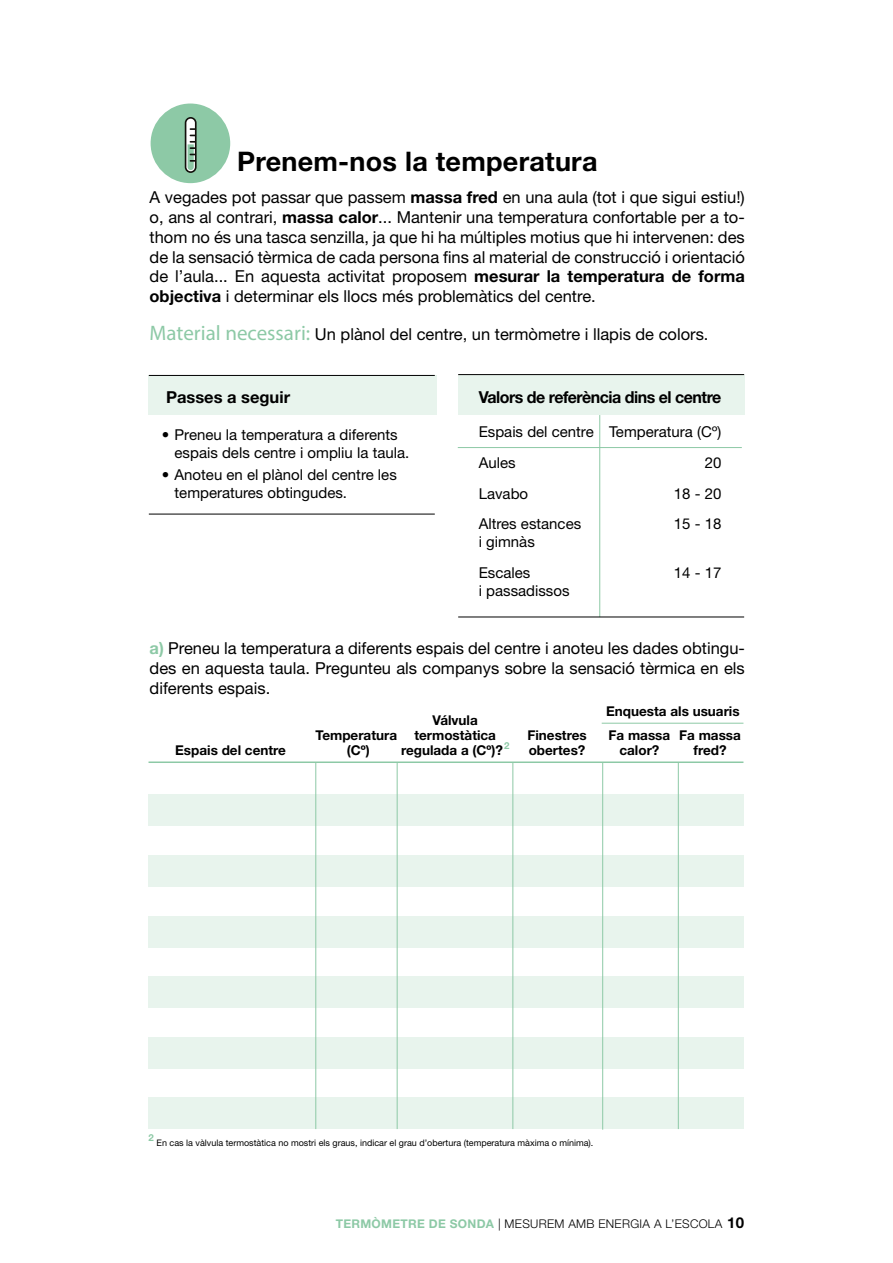
<style>
.page{position:relative;width:893px;height:1263px;background:#fff}
.page>*{position:absolute;margin:0;border:0;box-sizing:border-box;transform-origin:0 0}
.t1{font:700 27px "Helvetica Neue LT Std";letter-spacing:.01em;color:#000}
.t2{font:16.5px/19.8px "Helvetica Neue LT Std";color:#000;text-align:justify}
.t3{font:700 16.5px "Helvetica Neue LT Std";letter-spacing:-.03em;color:#000}
.t4{font:700 16.5px "Helvetica Neue LT Std";color:#000}
.t5{font:15px/18px "Helvetica Neue LT Std";color:#000}
.t6{font:700 13.5px/15px "Helvetica Neue LT Std";color:#000;text-align:center}
.t7{font:300 12px "Helvetica Neue LT Std";letter-spacing:.025em;color:#000}
.t8{font:700 9.6px "Helvetica Neue LT Std";color:#8dc9a6}
.t9{font:9px "Helvetica Neue LT Std";color:#000}
.s1{font-weight:700}
.s2{font-family:"Myriad Pro";font-size:21px;color:#8dc9a6}
.s3{font-weight:700;color:#8dc9a6}
.s4{font-weight:700;font-size:15px}
</style>
<div class="page">
<div style="left:149px;top:375px;width:288px;height:40px;background:#e8f4ed"></div>
<div style="left:458px;top:375px;width:286px;height:40px;background:#e8f4ed"></div>
<hr style="left:458px;top:447px;width:284px;height:1px;background:#8dc9a6">
<hr style="left:599px;top:415px;width:1px;height:202px;background:#8dc9a6">
<div style="left:149px;top:795px;width:595px;height:31px;background:#e8f4ed"></div>
<div style="left:149px;top:916px;width:595px;height:32px;background:#e8f4ed"></div>
<div style="left:149px;top:1037px;width:595px;height:32px;background:#e8f4ed"></div>
<div style="left:149px;top:855px;width:595px;height:31px;background:#e8f4ed"></div>
<div style="left:149px;top:977px;width:595px;height:31px;background:#e8f4ed"></div>
<div style="left:149px;top:1097px;width:595px;height:32px;background:#e8f4ed"></div>
<hr style="left:149px;top:761px;width:594px;height:2px;background:#8dc9a6">
<hr style="left:602px;top:763px;width:1px;height:367px;background:#8dc9a6">
<hr style="left:513px;top:762px;width:1px;height:367px;background:#8dc9a6">
<hr style="left:397px;top:762px;width:1px;height:367px;background:#8dc9a6">
<hr style="left:316px;top:762px;width:1px;height:367px;background:#8dc9a6">
<hr style="left:678px;top:762px;width:1px;height:367px;background:#8dc9a6">
<hr style="left:602px;top:723px;width:141px;height:1px;background:#8dc9a6">
<hr style="left:149px;top:514px;width:286px;height:1px;background:#000">
<hr style="left:458px;top:374px;width:286px;height:1px;background:#000">
<hr style="left:458px;top:617px;width:286px;height:1px;background:#000">
<hr style="left:149px;top:375px;width:286px;height:1px;background:#000">
<div style="left:151px;top:104px;width:79px;height:79px;background:#8dc9a6;border-radius:50%"></div>
<svg style="left:185px;top:117px;width:12px;height:56px"></svg>
<h1 class="t1" style="left:237px;top:144px;width:362px">Prenem-nos la temperatura</h1>
<p class="t2" style="left:150px;top:187px;width:597px">A vegades pot passar que passem <span class="s1">massa fred</span> en una aula (tot i que sigui estiu!) o, ans al contrari, <span class="s1">massa calor</span>... Mantenir una temperatura confortable per a to&shy;thom no és una tasca senzilla, ja que hi ha múltiples motius que hi intervenen: des de la sensació tèrmica de cada persona fins al material de construcció i orientació de l’aula... En aquesta activitat proposem <span class="s1">mesurar la temperatura de forma objectiva</span> i determinar els llocs més problemàtics del centre.</p>
<p class="t2" style="left:150px;top:324px;width:560px"><span class="s2">Material necessari:</span> Un plànol del centre, un termòmetre i llapis de colors.</p>
<p class="t4" style="left:166px;top:387px;width:126px">Passes a seguir</p>
<p class="t5" style="left:175px;top:426px;width:236px;text-indent:-13px">• Preneu la temperatura a diferents espais dels centre i ompliu la taula.</p>
<p class="t5" style="left:175px;top:466px;width:224px;text-indent:-13px">• Anoteu en el plànol del centre les temperatures obtingudes.</p>
<p class="t3" style="left:479px;top:387px;width:244px">Valors de referència dins el centre</p>
<p class="t5" style="left:479px;top:416px;width:244px;line-height:30.8px">Espais del centre Temperatura (Cº)<br>Aules</p>
<p class="t5" style="left:705px;top:453px;width:18px">20</p>
<p class="t5" style="left:479px;top:484px;width:51px">Lavabo</p>
<p class="t5" style="left:674px;top:484px;width:49px">18 - 20</p>
<p class="t5" style="left:479px;top:515px;width:104px">Altres estances</p>
<p class="t5" style="left:674px;top:515px;width:49px">15 - 18</p>
<p class="t5" style="left:479px;top:526px;width:58px;line-height:30.8px">i gimnàs<br>Escales</p>
<p class="t5" style="left:674px;top:563px;width:49px">14 - 17</p>
<p class="t5" style="left:479px;top:581px;width:92px">i passadissos</p>
<p class="t2" style="left:150px;top:638px;width:597px"><span class="s3">a)</span> Preneu la temperatura a diferents espais del centre i anoteu les dades obtingu&shy;des en aquesta taula. Pregunteu als companys sobre la sensació tèrmica en els diferents espais.</p>
<p class="t6" style="left:606px;top:699px;width:136px;line-height:23.9px;text-align:right">Enquesta als usuaris<br>Fa massa</p>
<p class="t6" style="left:401px;top:712px;width:110px">Válvula termostàtica regulada a (Cº)?<sup>2</sup></p>
<p class="t6" style="left:527px;top:728px;width:61px;text-align:left">Finestres obertes?</p>
<p class="t6" style="left:609px;top:728px;width:63px">Fa massa calor?</p>
<p class="t6" style="left:316px;top:728px;width:83px">Temperatura (Cº)</p>
<p class="t6" style="left:175px;top:743px;width:112px">Espais del centre</p>
<p class="t6" style="left:694px;top:743px;width:35px">fred?</p>
<p class="t8" style="left:148px;top:1131px;width:7px">2</p>
<p class="t9" style="left:156px;top:1138px;width:438px">En cas la vàlvula termostàtica no mostri els graus, indicar el grau d’obertura (temperatura màxima o mínima).</p>
<p class="t7" style="left:336px;top:1216px;width:410px"><span class="s3">TERMÒMETRE DE SONDA</span> | MESUREM AMB ENERGIA A L’ESCOLA <span class="s4">10</span></p>
</div>
